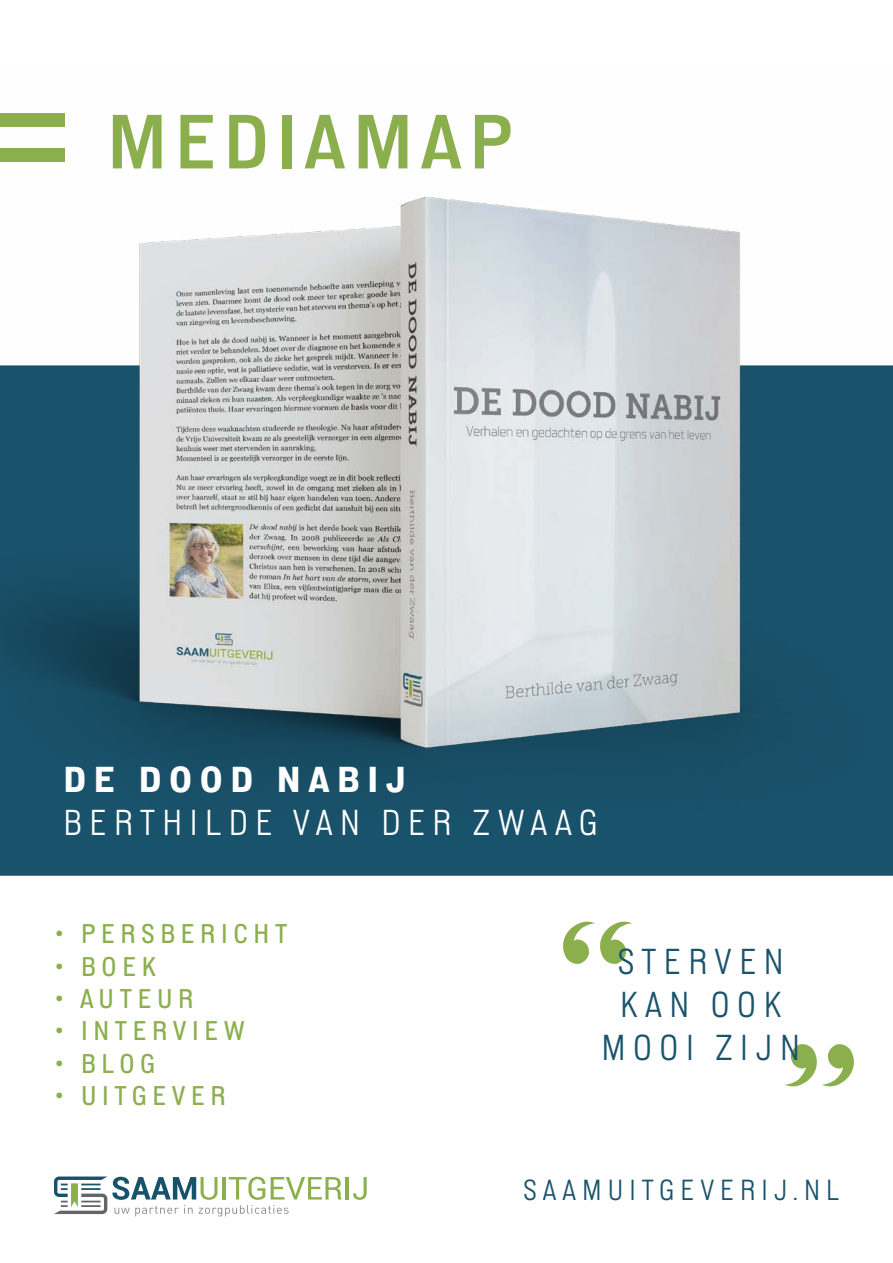
<style>
.page{position:relative;width:893px;height:1263px;background:#fff}
.page>*{position:absolute;margin:0;border:0;box-sizing:border-box;transform-origin:0 0}
.t1{font:600 76.5px "Lorimer No 2";letter-spacing:.1em;color:#8baf4d}
.t2{font:300 36px/43.2px "Lorimer No 2";letter-spacing:.21em;color:#1a536c;text-align:center}
.t3{font:300 36px "Lorimer No 2";letter-spacing:.21em;color:#fff}
.t4{font:700 36px "Lorimer No 2";letter-spacing:.21em;color:#fff}
.t5{font:300 29.1px "Lorimer No 2";letter-spacing:.21em;color:#1a536c}
.t6{font:500 27px "Lorimer No 2";letter-spacing:.21em;color:#8baf4d}
</style>
<div class="page">
<svg style="left:563px;top:921px;width:69px;height:43px"></svg>
<svg style="left:785px;top:1044px;width:69px;height:43px"></svg>
<svg style="left:54px;top:1176px;width:288px;height:40px"></svg>
<hr style="left:346px;top:1177px;width:3px;height:22px;background:#8aaf4d">
<svg style="left:353px;top:1177px;width:14px;height:23px"></svg>
<img style="left:0;top:113px;width:893px;height:763px">
<div style="left:0;top:113px;width:64px;height:14px;background:#8baf4d"></div>
<div style="left:0;top:149px;width:64px;height:13px;background:#8baf4d"></div>
<h1 class="t1" style="left:107px;top:98px;width:407px">MEDIAMAP</h1>
<h2 class="t4" style="left:64px;top:759px;width:344px">DE DOOD NABIJ</h2>
<h2 class="t3" style="left:64px;top:803px;width:536px">BERTHILDE VAN DER ZWAAG</h2>
<p class="t6" style="left:54px;top:919px;width:235px">• PERSBERICHT</p>
<p class="t6" style="left:54px;top:951px;width:103px">• BOEK</p>
<p class="t6" style="left:54px;top:983px;width:141px">• AUTEUR</p>
<p class="t6" style="left:54px;top:1016px;width:192px">• INTERVIEW</p>
<p class="t6" style="left:54px;top:1048px;width:103px">• BLOG</p>
<p class="t6" style="left:54px;top:1081px;width:173px">• UITGEVER</p>
<h2 class="t2" style="left:601px;top:939px;width:200px">STERVEN<br>KAN OOK<br>MOOI ZIJN</h2>
<p class="t5" style="left:523px;top:1173px;width:317px">SAAMUITGEVERIJ.NL</p>
</div>
